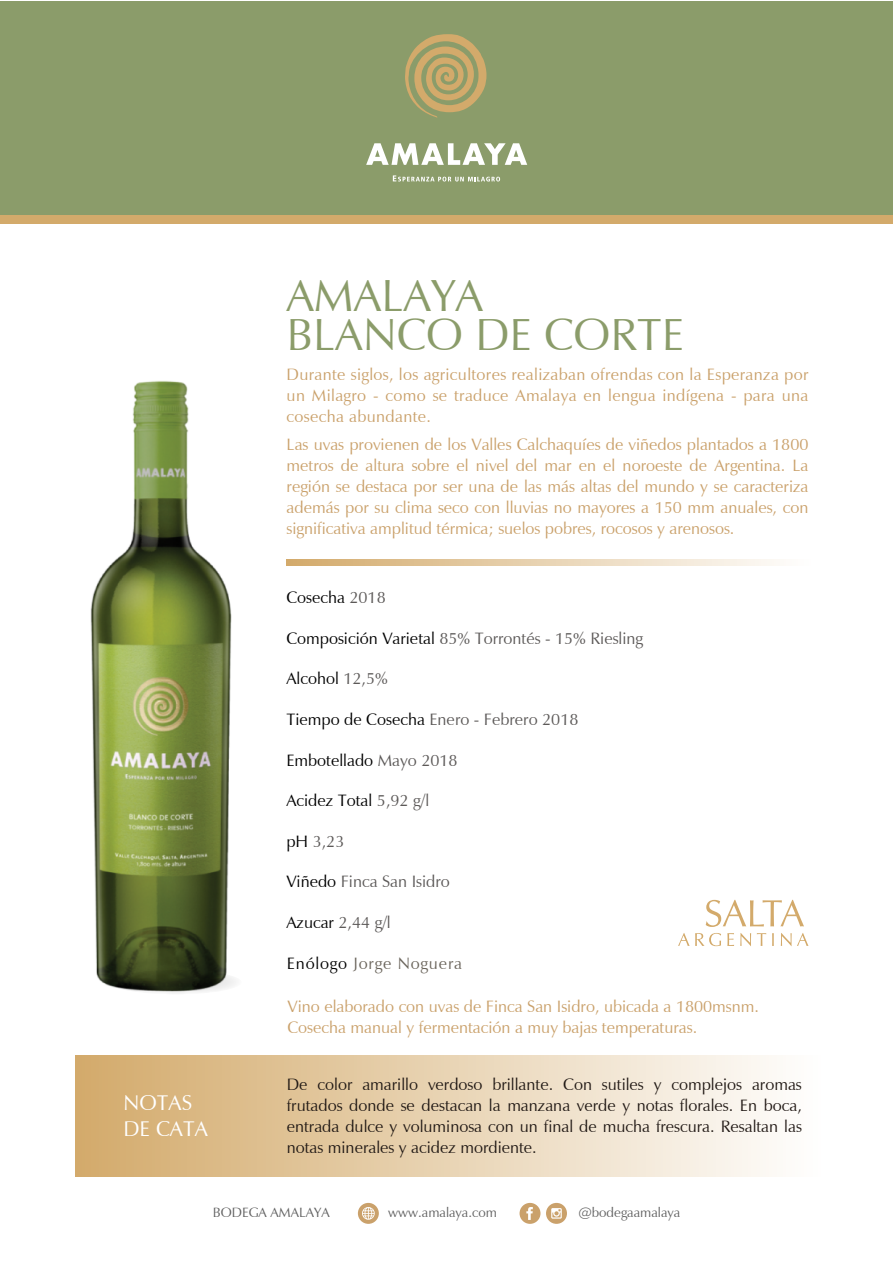
<style>
.page{position:relative;width:893px;height:1263px;background:#fff}
.page>*{position:absolute;margin:0;border:0;box-sizing:border-box;transform-origin:0 0}
.t1{font:45px/39.3px "Zapf Humanist 601 BT";color:#8b9c6a}
.t2{font:21.3px/25.5px "Zapf Humanist 601 BT";color:#fff}
.t3{font:16.5px/21px "Zapf Humanist 601 BT";color:#caa16b;text-align:justify}
.t4{font:16.5px/21px "Zapf Humanist 601 BT";color:#211915;text-align:justify}
.t5{font:16.5px "Zapf Humanist 601 BT";color:#5c5958}
.t6{font:16.5px "Zapf Humanist 601 BT";color:#000}
.t7{font:16.5px "Zapf Humanist 601 BT";letter-spacing:.05em;color:#6b655c}
.t8{font:13.5px "Zapf Humanist 601 BT";color:#606060}
.s1{color:#5c5958}
.s2{color:#000}
</style>
<div class="page">
<div style="left:75px;top:1056px;width:746px;height:120px;background:linear-gradient(to right,#d3aa6b,#fffefe)"></div>
<div style="left:0;top:1px;width:893px;height:217px;background:#8b9c6a"></div>
<div style="left:0;top:215px;width:893px;height:9px;background:#d3aa6b"></div>
<svg style="left:366px;top:143px;width:161px;height:22px"></svg>
<svg style="left:405px;top:34px;width:81px;height:83px"></svg>
<svg style="left:393px;top:175px;width:107px;height:6px"></svg>
<svg style="left:678px;top:933px;width:43px;height:13px"></svg>
<svg style="left:727px;top:933px;width:7px;height:13px"></svg>
<svg style="left:740px;top:933px;width:11px;height:13px"></svg>
<svg style="left:757px;top:933px;width:9px;height:13px"></svg>
<svg style="left:772px;top:933px;width:2px;height:13px"></svg>
<svg style="left:781px;top:933px;width:27px;height:13px"></svg>
<svg style="left:706px;top:900px;width:98px;height:27px"></svg>
<svg style="left:286px;top:559px;width:490px;height:7px;background:#e7d1af"></svg>
<img style="left:90px;top:381px;width:142px;height:609px">
<svg style="left:520px;top:1203px;width:20px;height:21px"></svg>
<svg style="left:546px;top:1203px;width:21px;height:21px"></svg>
<svg style="left:358px;top:1203px;width:21px;height:21px"></svg>
<svg style="left:109px;top:970px;width:133px;height:24px;background:#4f5444"></svg>
<h1 class="t1" style="left:286px;top:276px;width:399px">AMALAYA<br>BLANCO DE CORTE</h1>
<p class="t3" style="left:287px;top:364px;width:523px">Durante siglos, los agricultores realizaban ofrendas con la Esperanza por un Milagro - como se traduce Amalaya en lengua indígena - para una cosecha abundante.</p>
<p class="t3" style="left:287px;top:434px;width:523px">Las uvas provienen de los Valles Calchaquíes de viñedos plantados a 1800 metros de altura sobre el nivel del mar en el noroeste de Argentina. La región se destaca por ser una de las más altas del mundo y se caracteriza además por su clima seco con lluvias no mayores a 150 mm anuales, con significativa amplitud térmica; suelos pobres, rocosos y arenosos.</p>
<p class="t6" style="left:286px;top:587px;width:101px">Cosecha <span class="s1">2018</span></p>
<p class="t5" style="left:286px;top:628px;width:358px"><span class="s2">Composición Varietal</span> 85% Torrontés - 15% Riesling</p>
<p class="t6" style="left:286px;top:668px;width:103px">Alcohol <span class="s1">12,5%</span></p>
<p class="t5" style="left:286px;top:709px;width:294px"><span class="s2">Tiempo de Cosecha</span> Enero - Febrero 2018</p>
<p class="t6" style="left:286px;top:750px;width:173px">Embotellado <span class="s1">Mayo 2018</span></p>
<p class="t6" style="left:286px;top:790px;width:144px">Acidez Total <span class="s1">5,92 g/l</span></p>
<p class="t5" style="left:286px;top:831px;width:60px"><span class="s2">pH</span> 3,23</p>
<p class="t5" style="left:286px;top:871px;width:165px"><span class="s2">Viñedo</span> Finca San Isidro</p>
<p class="t5" style="left:286px;top:912px;width:106px"><span class="s2">Azucar</span> 2,44 g/l</p>
<p class="t7" style="left:287px;top:953px;width:177px"><span class="s2">Enólogo</span> Jorge Noguera</p>
<p class="t2" style="left:124px;top:1090px;width:86px">NOTAS<br>DE CATA</p>
<p class="t3" style="left:287px;top:995px;width:473px">Vino elaborado con uvas de Finca San Isidro, ubicada a 1800msnm.<br>Cosecha manual y fermentación a muy bajas temperaturas.</p>
<p class="t4" style="left:287px;top:1073px;width:517px">De color amarillo verdoso brillante. Con sutiles y complejos aromas frutados donde se destacan la manzana verde y notas florales. En boca, entrada dulce y voluminosa con un final de mucha frescura. Resaltan las notas minerales y acidez mordiente.</p>
<p class="t8" style="left:213px;top:1204px;width:119px">BODEGA AMALAYA</p>
<p class="t8" style="left:388px;top:1204px;width:110px">www.amalaya.com</p>
<p class="t8" style="left:578px;top:1204px;width:103px">@bodegaamalaya</p>
</div>
